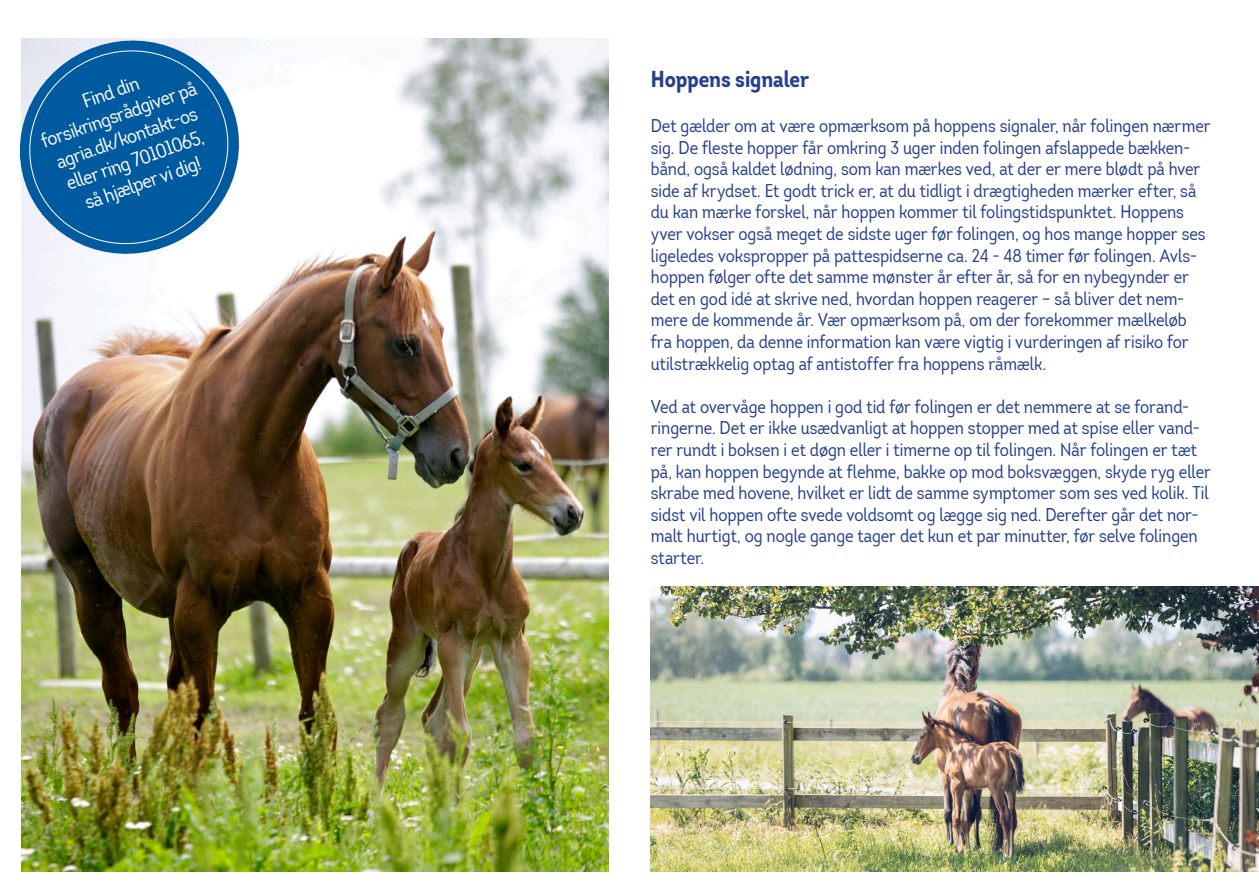
<style>
.page{position:relative;width:1259px;height:893px;background:#fff}
.page>*{position:absolute;margin:0;border:0;box-sizing:border-box;transform-origin:0 0}
.Brödtext{font:700 22.5px "Intro Cond";color:#253f8e}
.t1{font:19.5px "Intro Cond";color:#fff}
.Brödtext-2{font:18px/21.6px "Intro Cond";letter-spacing:-.005em;color:#253f8e}
</style>
<div class="page">
<img style="left:21px;top:38px;width:587px;height:834px">
<img style="left:651px;top:587px;width:608px;height:285px">
<svg style="left:21px;top:38px;width:233px;height:231px"></svg>
<svg style="left:19px;top:38px;width:222px;height:219px"></svg>
<p class="t1" style="left:79px;top:91px;width:60px;rotate:-20deg">Find din</p>
<p class="t1" style="left:38px;top:131px;width:165px;rotate:-20deg">forsikringsrådgiver på</p>
<p class="t1" style="left:53px;top:151px;width:150px;rotate:-20deg">agria.dk/kontakt-os</p>
<p class="t1" style="left:63px;top:173px;width:146px;rotate:-20deg">eller ring 70101065,</p>
<p class="t1" style="left:82px;top:192px;width:123px;rotate:-20deg">så hjælper vi dig!</p>
<p class="Brödtext" style="left:651px;top:65px;width:160px">Hoppens signaler</p>
<p class="Brödtext-2" style="left:651px;top:115px;width:561px">Det gælder om at være opmærksom på hoppens signaler, når folingen nærmer sig. De fleste hopper får omkring 3 uger inden folingen afslappede bækken&shy;bånd, også kaldet lødning, som kan mærkes ved, at der er mere blødt på hver side af krydset. Et godt trick er, at du tidligt i drægtigheden mærker efter, så du kan mærke forskel, når hoppen kommer til folingstidspunktet. Hoppens yver vokser også meget de sidste uger før folingen, og hos mange hopper ses ligeledes vokspropper på pattespidserne ca. 24 - 48 timer før folingen. Avls&shy;hoppen følger ofte det samme mønster år efter år, så for en nybegynder er det en god idé at skrive ned, hvordan hoppen reagerer – så bliver det nem&shy;mere de kommende år. Vær opmærksom på, om der forekommer mælkeløb fra hoppen, da denne information kan være vigtig i vurderingen af risiko for utilstrækkelig optag af antistoffer fra hoppens råmælk.</p>
<p class="Brödtext-2" style="left:651px;top:396px;width:561px">Ved at overvåge hoppen i god tid før folingen er det nemmere at se forand&shy;ringerne. Det er ikke usædvanligt at hoppen stopper med at spise eller vand&shy;rer rundt i boksen i et døgn eller i timerne op til folingen. Når folingen er tæt på, kan hoppen begynde at flehme, bakke op mod boksvæggen, skyde ryg eller skrabe med hovene, hvilket er lidt de samme symptomer som ses ved kolik. Til sidst vil hoppen ofte svede voldsomt og lægge sig ned. Derefter går det nor&shy;malt hurtigt, og nogle gange tager det kun et par minutter, før selve folingen starter.</p>
</div>
